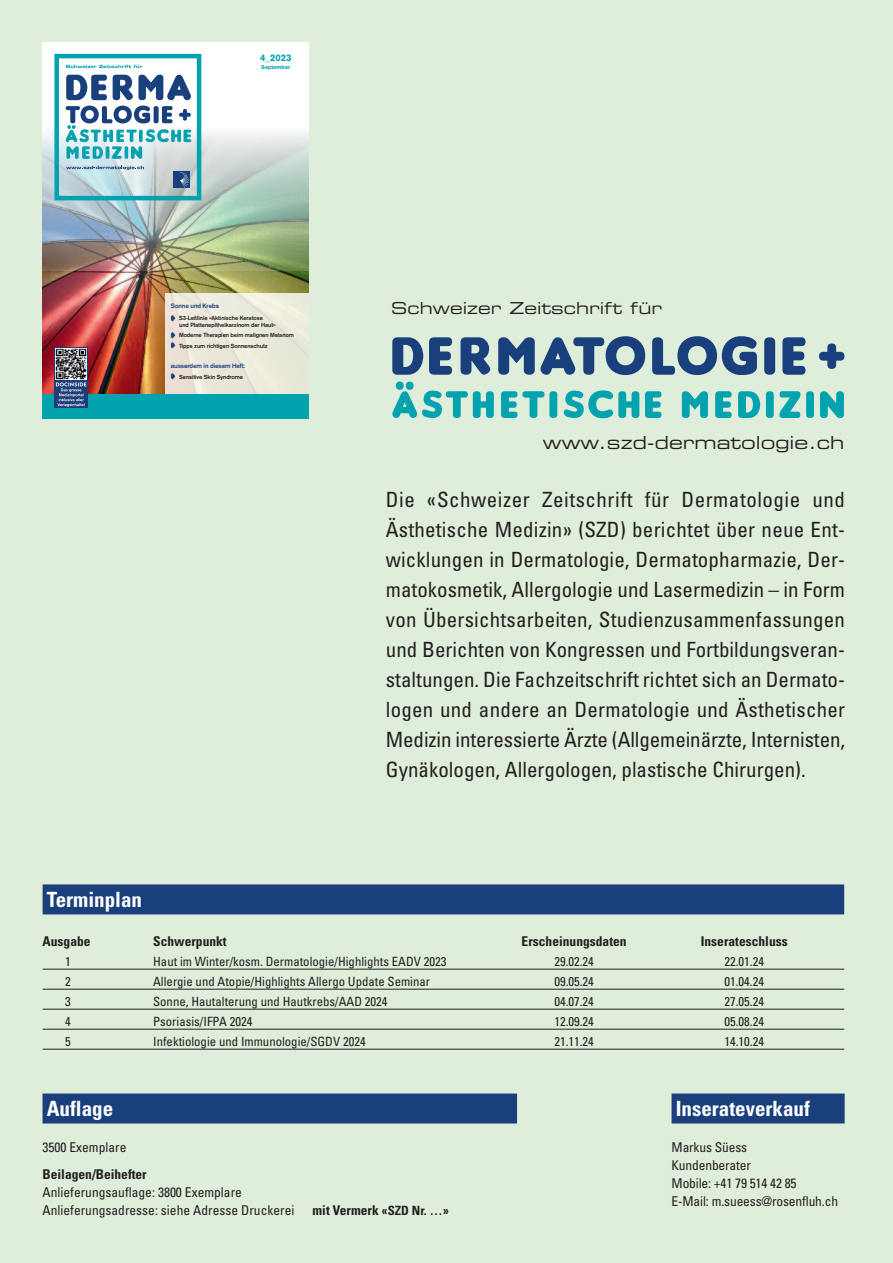
<style>
.page{position:relative;width:893px;height:1263px;background:#dfeeda}
.page>*{position:absolute;margin:0;border:0;box-sizing:border-box;transform-origin:0 0}
.t1{font:condensed 21px/30px "Univers";color:#231f20;text-align:justify}
.t2{font:700 condensed 21px "Univers";color:#fff}
.t3{font:18px "Eurostile Extended Two";color:#231f20}
.t4{font:16.5px "Eurostile Extended Two";color:#231f20}
.t5{font:condensed 13.5px/18px "Univers";color:#231f20}
.t6{font:700 condensed 13.5px "Univers";color:#231f20}
.t7{font:condensed 12.75px "Univers";color:#231f20}
.t8{font:900 9.45px "Akzidenz Grotesk";color:#02a3ae}
.t9{font:700 6.3px "Akzidenz Grotesk";letter-spacing:-.01em;color:#193f7d}
.t10{font:700 5.85px/6.4px "Akzidenz Grotesk";letter-spacing:-.01em;color:#231f20}
.t11{font:900 5.4px "Akzidenz Grotesk";color:#02a3ae}
.s1{color:#193f7d}
.s2{font-size:12.75px}
</style>
<div class="page">
<div style="left:43px;top:1093px;width:474px;height:30px;background:#193f7d"></div>
<div style="left:672px;top:1093px;width:173px;height:30px;background:#193f7d"></div>
<div style="left:43px;top:43px;width:266px;height:376px;background:#fff"></div>
<img style="left:43px;top:271px;width:266px;height:123px">
<div style="left:165px;top:294px;width:144px;height:111px;background:#ebe9db"></div>
<div style="left:43px;top:394px;width:266px;height:25px;background:#02a3ae"></div>
<svg style="left:54px;top:347px;width:34px;height:61px"></svg>
<img style="left:56px;top:349px;width:30px;height:30px">
<svg style="left:56px;top:382px;width:30px;height:25px"></svg>
<img style="left:43px;top:122px;width:266px;height:149px">
<div style="left:54px;top:54px;width:147px;height:146px;border:4px solid #02a3ae"></div>
<svg style="left:66px;top:65px;width:76px;height:3px"></svg>
<svg style="left:66px;top:166px;width:78px;height:4px"></svg>
<div style="left:173px;top:172px;width:17px;height:16px;background:#193f7d"></div>
<svg style="left:180px;top:172px;width:9px;height:16px"></svg>
<svg style="left:66px;top:75px;width:41px;height:25px"></svg>
<svg style="left:113px;top:75px;width:78px;height:25px"></svg>
<svg style="left:66px;top:106px;width:125px;height:53px"></svg>
<div style="left:43px;top:884px;width:801px;height:30px;background:#193f7d"></div>
<hr style="left:43px;top:969px;width:801px;height:1px;background:#231f20">
<hr style="left:43px;top:989px;width:801px;height:1px;background:#231f20">
<hr style="left:43px;top:1009px;width:801px;height:1px;background:#231f20">
<hr style="left:43px;top:1029px;width:801px;height:1px;background:#231f20">
<hr style="left:43px;top:1049px;width:801px;height:1px;background:#231f20">
<svg style="left:392px;top:336px;width:452px;height:39px"></svg>
<svg style="left:392px;top:382px;width:452px;height:36px"></svg>
<p class="t8" style="left:260px;top:54px;width:33px">4_2023</p>
<p class="t11" style="left:261px;top:65px;width:31px">September</p>
<p class="t9" style="left:171px;top:303px;width:49px">Sonne und Krebs</p>
<p class="t10" style="left:179px;top:316px;width:98px;text-indent:-8px"><span class="s1">➧</span> S3-Leitlinie «Aktinische Keratose<br>und Plattenepithelkarzinom der Haut»</p>
<p class="t10" style="left:171px;top:330px;width:124px;line-height:10.4px"><span class="s1">➧</span> Moderne Therapien beim malignen Melanom <span class="s1">➧</span> Tipps zum richtigen Sonnenschutz</p>
<p class="t9" style="left:171px;top:364px;width:76px">ausserdem in diesem Heft:</p>
<p class="t10" style="left:171px;top:374px;width:74px"><span class="s1">➧</span> Sensitive Skin Syndrome</p>
<p class="t4" style="left:391px;top:302px;width:272px">Schweizer Zeitschrift für</p>
<p class="t3" style="left:543px;top:435px;width:303px">www.szd-dermatologie.ch</p>
<p class="t1" style="left:386px;top:486px;width:461px">Die «Schweizer Zeitschrift für Dermatologie und Ästhetische Medizin» (SZD) berichtet über neue Ent&shy;wicklungen in Dermatologie, Dermatopharmazie, Der&shy;matokosmetik, Allergologie und Lasermedizin – in Form von Übersichtsarbeiten, Studienzusammenfassungen und Berichten von Kongressen und Fortbildungsveran&shy;staltungen. Die Fachzeitschrift richtet sich an Dermato&shy;logen und andere an Dermatologie und Ästhetischer Medizin interessierte Ärzte (Allgemeinärzte, Internisten, Gynäkologen, Allergologen, plastische Chirurgen).</p>
<p class="t2" style="left:47px;top:892px;width:97px">Terminplan</p>
<p class="t6" style="left:43px;top:936px;width:49px">Ausgabe</p>
<p class="t6" style="left:153px;top:936px;width:75px">Schwerpunkt</p>
<p class="t6" style="left:522px;top:936px;width:106px">Erscheinungsdaten</p>
<p class="t6" style="left:701px;top:936px;width:88px">Inserateschluss</p>
<p class="t7" style="left:65px;top:956px;width:7px">1</p>
<p class="t7" style="left:153px;top:956px;width:295px">Haut im Winter/kosm. Dermatologie/Highlights EADV 2023</p>
<p class="t7" style="left:554px;top:956px;width:41px">29.02.24</p>
<p class="t7" style="left:724px;top:956px;width:41px">22.01.24</p>
<p class="t7" style="left:65px;top:976px;width:7px">2</p>
<p class="t7" style="left:153px;top:976px;width:278px">Allergie und Atopie/Highlights Allergo Update Seminar</p>
<p class="t7" style="left:554px;top:976px;width:41px">09.05.24</p>
<p class="t7" style="left:724px;top:976px;width:41px">01.04.24</p>
<p class="t7" style="left:65px;top:996px;width:7px">3</p>
<p class="t7" style="left:153px;top:996px;width:236px">Sonne, Hautalterung und Hautkrebs/AAD 2024</p>
<p class="t7" style="left:554px;top:996px;width:41px">04.07.24</p>
<p class="t7" style="left:724px;top:996px;width:41px">27.05.24</p>
<p class="t7" style="left:65px;top:1016px;width:7px">4</p>
<p class="t7" style="left:153px;top:1016px;width:101px">Psoriasis/IFPA 2024</p>
<p class="t7" style="left:554px;top:1016px;width:41px">12.09.24</p>
<p class="t7" style="left:724px;top:1016px;width:41px">05.08.24</p>
<p class="t7" style="left:65px;top:1036px;width:7px">5</p>
<p class="t7" style="left:153px;top:1036px;width:214px">Infektiologie und Immunologie/SGDV 2024</p>
<p class="t7" style="left:554px;top:1036px;width:41px">21.11.24</p>
<p class="t7" style="left:724px;top:1036px;width:41px">14.10.24</p>
<p class="t2" style="left:47px;top:1101px;width:68px">Auflage</p>
<p class="t5" style="left:43px;top:1139px;width:85px">3500 Exemplare</p>
<p class="t6" style="left:43px;top:1169px;width:106px">Beilagen/Beihefter</p>
<p class="t5" style="left:43px;top:1184px;width:253px">Anlieferungsauflage: 3800 Exemplare<br>Anlieferungsadresse: siehe Adresse Druckerei</p>
<p class="t6" style="left:313px;top:1205px;width:138px">mit Vermerk <span class="s2">«SZD Nr. …»</span></p>
<p class="t2" style="left:676px;top:1101px;width:136px">Inserateverkauf</p>
<p class="t5" style="left:672px;top:1139px;width:168px">Markus Süess<br>Kundenberater<br>Mobile: +41 79 514 42 85<br>E-Mail: m.sueess@rosenfluh.ch</p>
</div>
